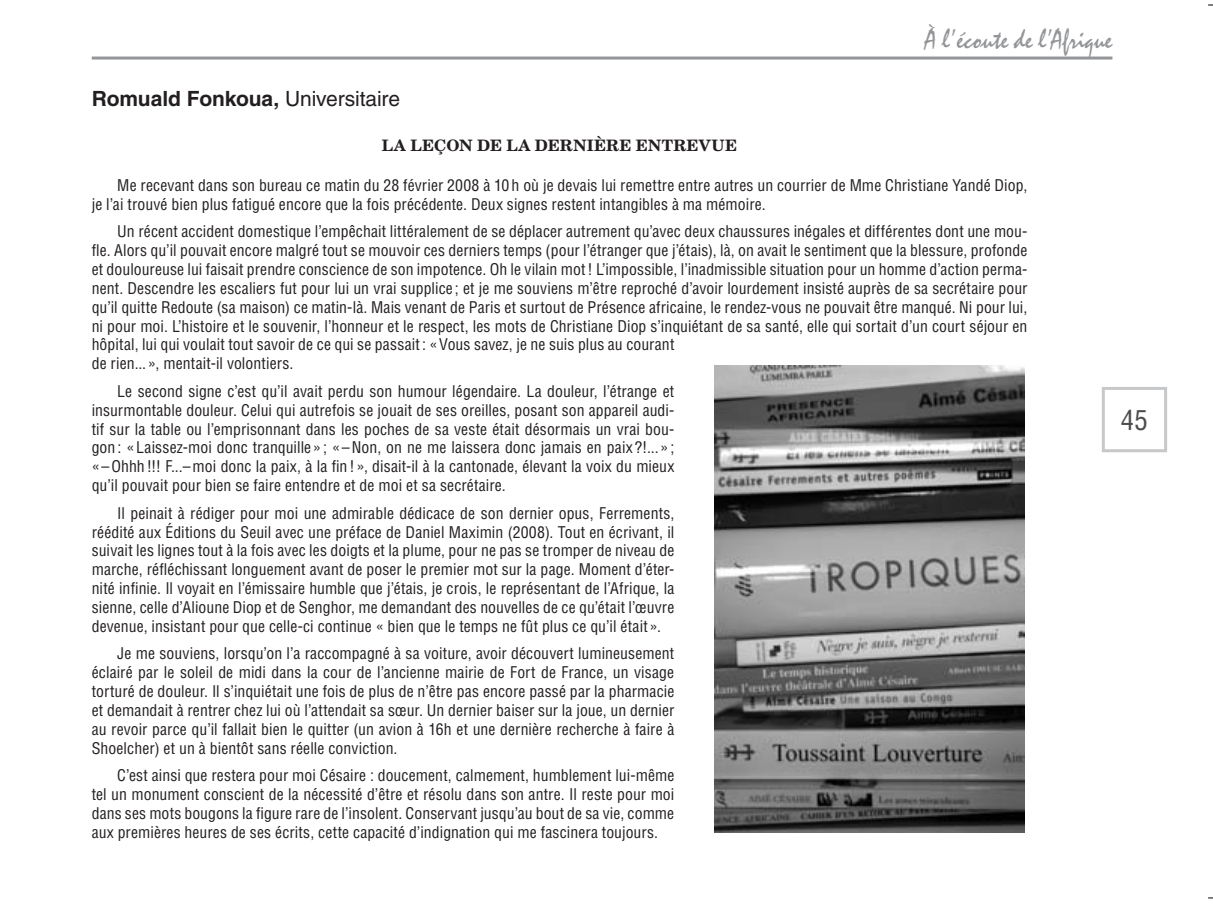
<style>
.page{position:relative;width:1213px;height:905px;background:#fff}
.page>*{position:absolute;margin:0;border:0;box-sizing:border-box;transform-origin:0 0}
.t1{font:27px "Mistral LT";letter-spacing:.01em;color:#939598;scale:.9 1}
.t2{font:condensed 27px "Helvetica LT";color:#4b4c4d}
.t3{font:700 21px "Helvetica LT";letter-spacing:-.005em;color:#231f20}
.t4{font:condensed 15.75px/18.9px "Helvetica LT";letter-spacing:.005em;color:#231f20;text-align:justify}
.t5{font:700 15.75px "New Century Schlbk LT";letter-spacing:.02em;color:#231f20}
.s1{font-weight:400}
</style>
<div class="page">
<div style="left:1102px;top:387px;width:65px;height:65px;border:3px solid #c7c8ca"></div>
<hr style="left:92px;top:57px;width:1020px;height:3px;background:#939598">
<img style="left:715px;top:366px;width:309px;height:466px">
<h1 class="t1" style="left:924px;top:23px;width:210px">à l’écoute de l’Afrique</h1>
<h2 class="t3" style="left:92px;top:86px;width:310px">Romuald Fonkoua, <span class="s1">Universitaire</span></h2>
<p class="t5" style="left:382px;top:135px;width:357px">LA LEÇON DE LA DERNIÈRE ENTREVUE</p>
<p class="t4" style="left:92px;top:175px;width:937px;text-indent:26px">Me recevant dans son bureau ce matin du 28 février 2008 à 10 h où je devais lui remettre entre autres un courrier de Mme Christiane Yandé Diop, je l’ai trouvé bien plus fatigué encore que la fois précédente. Deux signes restent intangibles à ma mémoire.</p>
<p class="t4" style="left:92px;top:222px;width:937px;text-align:left;text-indent:26px">Un récent accident domestique l’empêchait littéralement de se déplacer autrement qu’avec deux chaussures inégales et différentes dont une mou&shy;fle. Alors qu’il pouvait encore malgré tout se mouvoir ces derniers temps (pour l’étranger que j’étais), là, on avait le sentiment que la blessure, profonde et douloureuse lui faisait prendre conscience de son impotence. Oh le vilain mot! L’impossible, l’inadmissible situation pour un homme d’action perma&shy;nent. Descendre les escaliers fut pour lui un vrai supplice ; et je me souviens m’être reproché d’avoir lourdement insisté auprès de sa secrétaire pour qu’il quitte Redoute (sa maison) ce matin-là. Mais venant de Paris et surtout de Présence africaine, le rendez-vous ne pouvait être manqué. Ni pour lui, ni pour moi. L’histoire et le souvenir, l’honneur et le respect, les mots de Christiane Diop s’inquiétant de sa santé, elle qui sortait d’un court séjour en hôpital, lui qui voulait tout savoir de ce qui se passait: « Vous savez, je ne suis plus au courant<br>de rien... », mentait-il volontiers.</p>
<p class="t4" style="left:92px;top:381px;width:584px;text-indent:26px">Le second signe c’est qu’il avait perdu son humour légendaire. La douleur, l’étrange et insurmontable douleur. Celui qui autrefois se jouait de ses oreilles, posant son appareil audi&shy;tif sur la table ou l’emprisonnant dans les poches de sa veste était désormais un vrai bou&shy;gon : « Laissez-moi donc tranquille »; «– Non, on ne me laissera donc jamais en paix?!...» ; « – Ohhh !!! F...–moi donc la paix, à la fin! », disait-il à la cantonade, élevant la voix du mieux qu’il pouvait pour bien se faire entendre et de moi et sa secrétaire.</p>
<p class="t4" style="left:92px;top:503px;width:584px;text-indent:26px">I l peinait à rédiger pour moi une admirable dédicace de son dernier opus, Ferrements, réédité aux Éditions du Seuil avec une préface de Daniel Maximin (2008). Tout en écrivant, il suivait les lignes tout à la fois avec les doigts et la plume, pour ne pas se tromper de niveau de marche, réfléchissant longuement avant de poser le premier mot sur la page. Moment d’éter&shy;nité infinie. I l voyait en l’émissaire humble que j’étais, je crois, le représentant de l’Afrique, la sienne, celle d’Alioune Diop et de Senghor, me demandant des nouvelles de ce qu’était l’œuvre devenue, insistant pour que celle-ci continue « bien que le temps ne fût plus ce qu’il était ».</p>
<p class="t4" style="left:92px;top:644px;width:584px;text-indent:26px">Je me souviens, lorsqu’on l’a raccompagné à sa voiture, avoir découvert lumineusement éclairé par le soleil de midi dans la cour de l’ancienne mairie de Fort de France, un visage torturé de douleur. I l s’inquiétait une fois de plus de n’être pas encore passé par la pharmacie et demandait à rentrer chez lui où l’attendait sa sœur. Un dernier baiser sur la joue, un dernier au revoir parce qu’il fallait bien le quitter (un avion à 16h et une dernière recherche à faire à Shoelcher) et un à bientôt sans réelle conviction.</p>
<p class="t4" style="left:92px;top:766px;width:584px;text-indent:26px">C’est ainsi que restera pour moi Césaire : doucement, calmement, humblement lui-même tel un monument conscient de la nécessité d’être et résolu dans son antre. I l reste pour moi dans ses mots bougons la figure rare de l’insolent. Conservant jusqu’au bout de sa vie, comme aux premières heures de ses écrits, cette capacité d’indignation qui me fascinera toujours.</p>
<h1 class="t2" style="left:1121px;top:404px;width:28px">45</h1>
</div>
